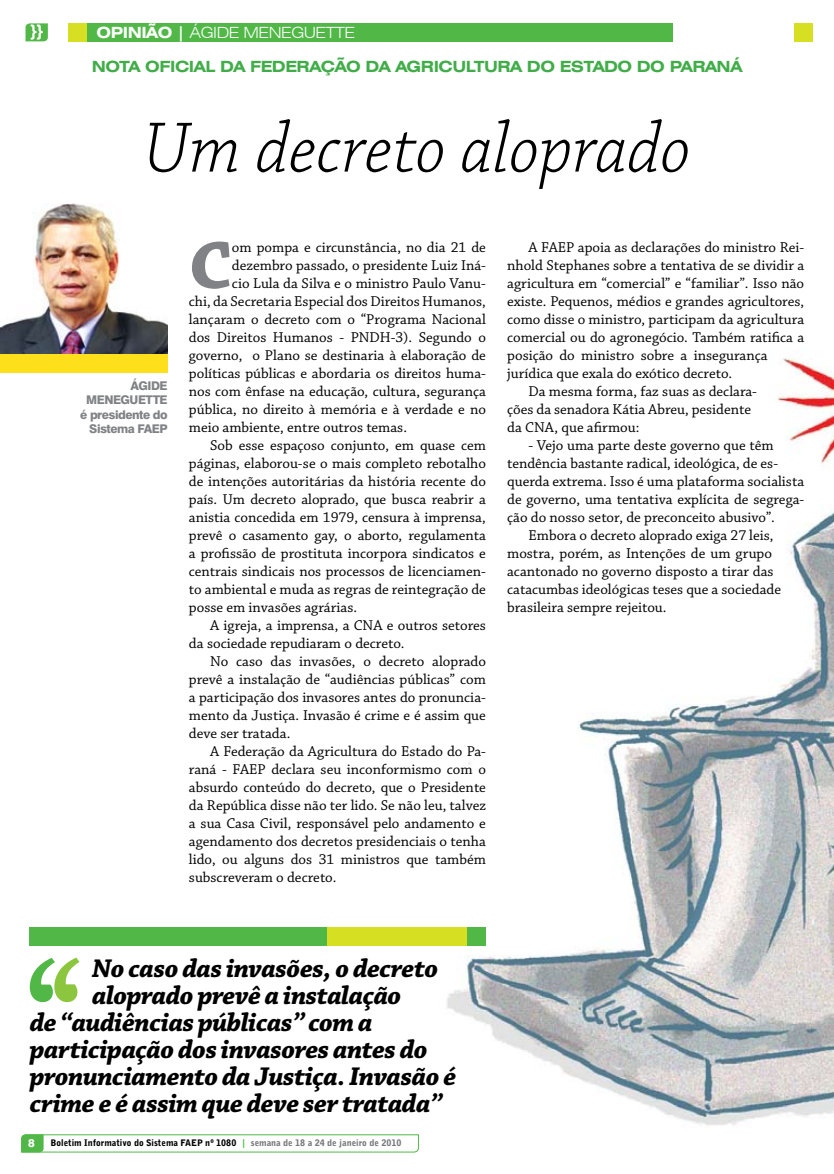
<style>
.page{position:relative;width:834px;height:1174px;background:#fff}
.page>*{position:absolute;margin:0;border:0;box-sizing:border-box;transform-origin:0 0}
.t1{font:italic 300 75px "Chaparral Pro";color:#000;scale:.96 1}
.t2{font:700 70.35px "Chaparral Pro";color:#808285}
.t3{font:italic 700 27px "Chaparral Pro";letter-spacing:-.02em;color:#000}
.t4{font:700 expanded 15.45px "Swiss 721 BT";letter-spacing:-.03em;color:#41ad49}
.t5{font:300 expanded 15.45px "Swiss 721 BT";letter-spacing:-.03em;color:#fff}
.t6{font:15px "Chaparral Pro";color:#000}
.t7{font:800 12px/14.4px "Swiss 721 BT";letter-spacing:-.04em;color:#808285;text-align:right}
.t8{font:800 11.25px "Swiss 721 BT";color:#fff}
.t9{font:900 9px "Bell Gothic BT";color:#000}
.s1{font-weight:700}
.s2{font-family:"Bell Centennial BT Bold Listing";font-weight:400;color:#51b848}
.s3{color:#77787b}
</style>
<div class="page">
<svg style="left:21px;top:1134px;width:398px;height:18px"></svg>
<img style="left:439px;top:358px;width:394px;height:768px">
<div style="left:68px;top:23px;width:604px;height:18px;background:#51b848"></div>
<div style="left:68px;top:23px;width:18px;height:18px;background:#d7df23"></div>
<div style="left:794px;top:23px;width:18px;height:18px;background:#d7df23"></div>
<svg style="left:26px;top:23px;width:22px;height:18px"></svg>
<img style="left:0;top:204px;width:168px;height:150px">
<div style="left:0;top:354px;width:168px;height:18px;background:#fedf1c"></div>
<div style="left:188px;top:927px;width:295px;height:18px;background:#d7df23"></div>
<div style="left:468px;top:927px;width:18px;height:18px;background:#51b848"></div>
<div style="left:30px;top:927px;width:297px;height:18px;background:#51b848"></div>
<svg style="left:30px;top:957px;width:49px;height:45px"></svg>
<p class="t5" style="left:97px;top:23px;width:260px"><span class="s1">OPINIÃO |</span> ÁGIDE MENEGUETTE</p>
<p class="t4" style="left:92px;top:58px;width:652px">N OTA OFICIAL DA FEDERAÇÃO DA AGRICULTURA DO ESTADO DO PARANÁ</p>
<h1 class="t1" style="left:143px;top:107px;width:571px">Um decreto aloprado</h1>
<p class="t7" style="left:80px;top:378px;width:89px">ágide meneguette é presidente do<br>Sistema Faep</p>
<h2 class="t2" style="left:189px;top:224px;width:45px">C</h2>
<p class="t6" style="left:232px;top:239px;width:255px">om pompa e circunstância, no dia 21 de</p>
<p class="t6" style="left:232px;top:257px;width:255px">dezembro passado, o presidente Luiz Iná-</p>
<p class="t6" style="left:232px;top:275px;width:255px">cio Lula da Silva e o ministro Paulo Vanu-</p>
<p class="t6" style="left:189px;top:293px;width:298px">chi, da Secretaria Especial dos Direitos Humanos,</p>
<p class="t6" style="left:189px;top:311px;width:298px">lançaram o decreto com o “Programa Nacional</p>
<p class="t6" style="left:189px;top:329px;width:298px">dos Direitos Humanos - PNDH-3). Segundo o</p>
<p class="t6" style="left:189px;top:347px;width:298px">governo, o Plano se destinaria à elaboração de</p>
<p class="t6" style="left:189px;top:365px;width:298px">políticas públicas e abordaria os direitos huma-</p>
<p class="t6" style="left:189px;top:383px;width:298px">nos com ênfase na educação, cultura, segurança</p>
<p class="t6" style="left:189px;top:401px;width:298px">pública, no direito à memória e à verdade e no</p>
<p class="t6" style="left:189px;top:419px;width:219px">meio ambiente, entre outros temas.</p>
<p class="t6" style="left:210px;top:437px;width:277px">Sob esse espaçoso conjunto, em quase cem</p>
<p class="t6" style="left:189px;top:455px;width:298px">páginas, elaborou-se o mais completo rebotalho</p>
<p class="t6" style="left:189px;top:473px;width:298px">de intenções autoritárias da história recente do</p>
<p class="t6" style="left:189px;top:491px;width:298px">país. Um decreto aloprado, que busca reabrir a</p>
<p class="t6" style="left:189px;top:509px;width:298px">anistia concedida em 1979, censura à imprensa,</p>
<p class="t6" style="left:189px;top:527px;width:298px">prevê o casamento gay, o aborto, regulamenta</p>
<p class="t6" style="left:189px;top:545px;width:298px">a profissão de prostituta incorpora sindicatos e</p>
<p class="t6" style="left:189px;top:563px;width:298px">centrais sindicais nos processos de licenciamen-</p>
<p class="t6" style="left:189px;top:581px;width:298px">to ambiental e muda as regras de reintegração de</p>
<p class="t6" style="left:189px;top:599px;width:170px">posse em invasões agrárias.</p>
<p class="t6" style="left:210px;top:617px;width:277px">A igreja, a imprensa, a CNA e outros setores</p>
<p class="t6" style="left:189px;top:635px;width:217px">da sociedade repudiaram o decreto.</p>
<p class="t6" style="left:210px;top:653px;width:277px">No caso das invasões, o decreto aloprado</p>
<p class="t6" style="left:189px;top:671px;width:298px">prevê a instalação de “audiências públicas” com</p>
<p class="t6" style="left:189px;top:689px;width:298px">a participação dos invasores antes do pronuncia-</p>
<p class="t6" style="left:189px;top:707px;width:298px">mento da Justiça. Invasão é crime e é assim que</p>
<p class="t6" style="left:189px;top:725px;width:103px">deve ser tratada.</p>
<p class="t6" style="left:210px;top:743px;width:277px">A Federação da Agricultura do Estado do Pa-</p>
<p class="t6" style="left:189px;top:761px;width:298px">raná - FAEP declara seu inconformismo com o</p>
<p class="t6" style="left:189px;top:779px;width:298px">absurdo conteúdo do decreto, que o Presidente</p>
<p class="t6" style="left:189px;top:797px;width:298px">da República disse não ter lido. Se não leu, talvez</p>
<p class="t6" style="left:189px;top:815px;width:298px">a sua Casa Civil, responsável pelo andamento e</p>
<p class="t6" style="left:189px;top:833px;width:298px">agendamento dos decretos presidenciais o tenha</p>
<p class="t6" style="left:189px;top:851px;width:298px">lido, ou alguns dos 31 ministros que também</p>
<p class="t6" style="left:189px;top:869px;width:149px">subscreveram o decreto.</p>
<p class="t6" style="left:528px;top:239px;width:277px">A FAEP apoia as declarações do ministro Rei-</p>
<p class="t6" style="left:507px;top:257px;width:298px">nhold Stephanes sobre a tentativa de se dividir a</p>
<p class="t6" style="left:507px;top:275px;width:298px">agricultura em “comercial” e “familiar”. Isso não</p>
<p class="t6" style="left:507px;top:293px;width:298px">existe. Pequenos, médios e grandes agricultores,</p>
<p class="t6" style="left:507px;top:311px;width:298px">como disse o ministro, participam da agricultura</p>
<p class="t6" style="left:507px;top:329px;width:298px">comercial ou do agronegócio. Também ratifica a</p>
<p class="t6" style="left:507px;top:347px;width:262px">posição do ministro sobre a insegurança</p>
<p class="t6" style="left:507px;top:365px;width:226px">jurídica que exala do exótico decreto.</p>
<p class="t6" style="left:528px;top:383px;width:230px">Da mesma forma, faz suas as declara-</p>
<p class="t6" style="left:507px;top:401px;width:245px">ções da senadora Kátia Abreu, pesidente</p>
<p class="t6" style="left:507px;top:419px;width:134px">da CNA, que afirmou:</p>
<p class="t6" style="left:528px;top:437px;width:246px">- Vejo uma parte deste governo que têm</p>
<p class="t6" style="left:507px;top:455px;width:272px">tendência bastante radical, ideológica, de es-</p>
<p class="t6" style="left:507px;top:473px;width:298px">querda extrema. Isso é uma plataforma socialista</p>
<p class="t6" style="left:507px;top:491px;width:298px">de governo, uma tentativa explícita de segrega-</p>
<p class="t6" style="left:507px;top:509px;width:269px">ção do nosso setor, de preconceito abusivo”.</p>
<p class="t6" style="left:528px;top:527px;width:246px">Embora o decreto aloprado exiga 27 leis,</p>
<p class="t6" style="left:507px;top:545px;width:266px">mostra, porém, as Intenções de um grupo</p>
<p class="t6" style="left:507px;top:563px;width:268px">acantonado no governo disposto a tirar das</p>
<p class="t6" style="left:507px;top:581px;width:275px">catacumbas ideológicas teses que a sociedade</p>
<p class="t6" style="left:507px;top:599px;width:161px">brasileira sempre rejeitou.</p>
<h3 class="t3" style="left:92px;top:952px;width:347px">No caso das invasões, o decreto</h3>
<h3 class="t3" style="left:92px;top:979px;width:311px">aloprado prevê a instalação</h3>
<h3 class="t3" style="left:30px;top:1006px;width:344px">de “audiências públicas” com a</h3>
<h3 class="t3" style="left:30px;top:1033px;width:399px">participação dos invasores antes do</h3>
<h3 class="t3" style="left:30px;top:1060px;width:428px">pronunciamento da Justiça. Invasão é</h3>
<h3 class="t3" style="left:30px;top:1087px;width:414px">crime e é assim que deve ser tratada”</h3>
<p class="t8" style="left:28px;top:1136px;width:8px">8</p>
<p class="t9" style="left:51px;top:1137px;width:352px">Boletim Informativo do Sistema FAEP nº 1080 <span class="s2">|</span> <span class="s3">semana de 18 a 24 de janeiro de 2010</span></p>
</div>
